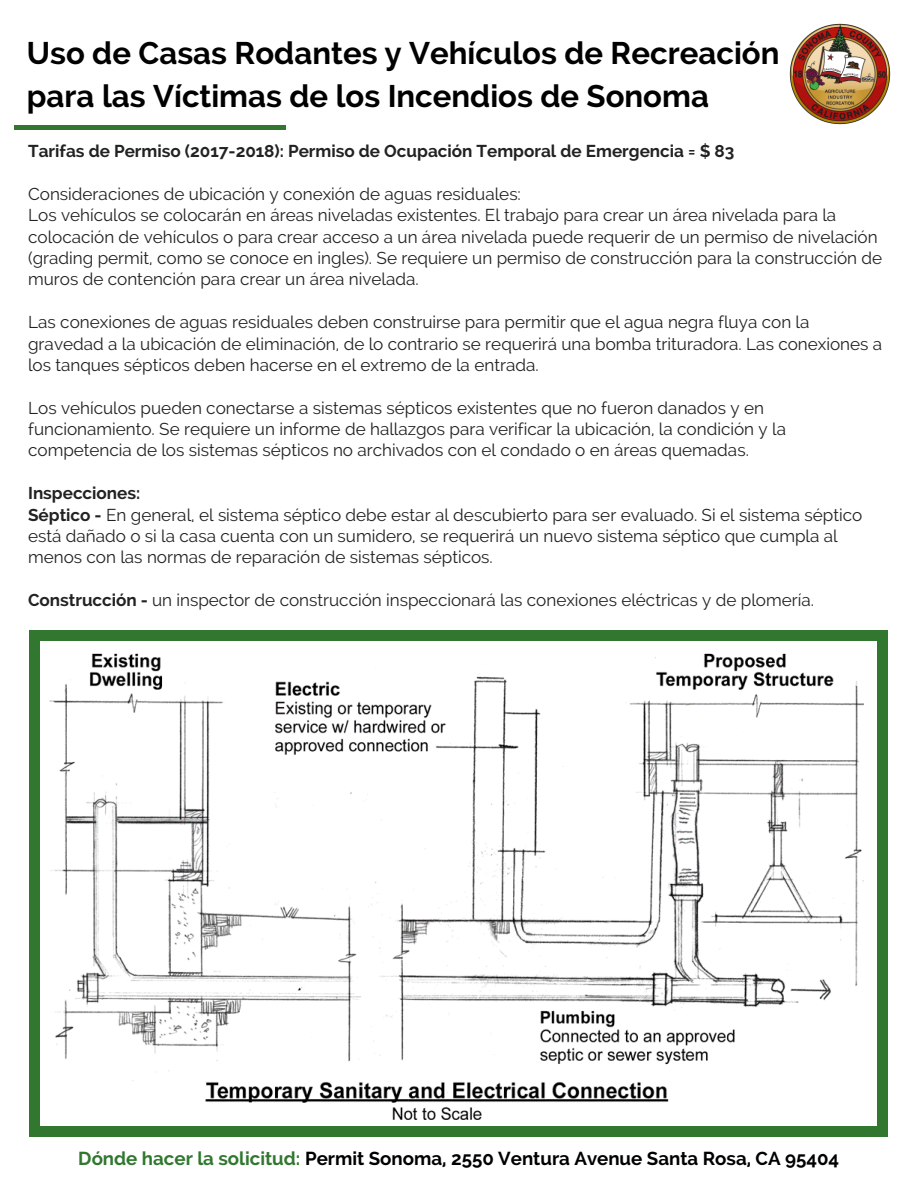
<style>
.page{position:relative;width:918px;height:1188px;background:#fff}
.page>*{position:absolute;margin:0;border:0;box-sizing:border-box;transform-origin:0 0}
.t1{font:700 31.2px/42.8px "Raleway";color:#000}
.t2{font:700 18.6px "Raleway";color:#000}
.t3{font:17.1px/21.3px "Raleway";color:#222}
.t4{font:700 17.1px "Raleway";color:#222}
.s1{font-weight:700}
.s2{color:#31772f}
</style>
<div class="page">
<hr style="left:14px;top:125px;width:271px;height:4px;background:#31772f">
<img style="left:790px;top:24px;width:101px;height:101px">
<div style="left:878px;top:1126px;width:10px;height:10px;background:#31772f"></div>
<div style="left:29px;top:640px;width:10px;height:487px;background:#31772f"></div>
<div style="left:29px;top:1126px;width:10px;height:10px;background:#31772f"></div>
<div style="left:878px;top:640px;width:10px;height:487px;background:#31772f"></div>
<div style="left:38px;top:1126px;width:841px;height:10px;background:#31772f"></div>
<div style="left:878px;top:631px;width:10px;height:10px;background:#31772f"></div>
<div style="left:29px;top:631px;width:10px;height:10px;background:#31772f"></div>
<div style="left:38px;top:631px;width:841px;height:10px;background:#31772f"></div>
<img style="left:49px;top:653px;width:815px;height:466px">
<p class="t1" style="left:27px;top:32px;width:754px">Uso de Casas Rodantes y Vehículos de Recreación para las Víctimas de los Incendios de Sonoma</p>
<h4 class="t4" style="left:28px;top:141px;width:708px">Tarifas de Permiso (2017-2018): Permiso de Ocupación Temporal de Emergencia = $ 83</h4>
<p class="t3" style="left:28px;top:183px;width:856px">Consideraciones de ubicación y conexión de aguas residuales:<br>Los vehículos se colocarán en áreas niveladas existentes. El trabajo para crear un área nivelada para la colocación de vehículos o para crear acceso a un área nivelada puede requerir de un permiso de nivelación (grading permit, como se conoce en ingles). Se requiere un permiso de construcción para la construcción de muros de contención para crear un área nivelada.</p>
<p class="t3" style="left:28px;top:312px;width:856px">Las conexiones de aguas residuales deben construirse para permitir que el agua negra fluya con la gravedad a la ubicación de eliminación, de lo contrario se requerirá una bomba trituradora. Las conexiones a los tanques sépticos deben hacerse en el extremo de la entrada.</p>
<p class="t3" style="left:28px;top:397px;width:759px">Los vehículos pueden conectarse a sistemas sépticos existentes que no fueron danados y en funcionamiento. Se requiere un informe de hallazgos para verificar la ubicación, la condición y la competencia de los sistemas sépticos no archivados con el condado o en áreas quemadas.</p>
<h3 class="t4" style="left:28px;top:483px;width:114px">Inspecciones:</h3>
<p class="t3" style="left:28px;top:504px;width:836px"><span class="s1">Séptico -</span> En general, el sistema séptico debe estar al descubierto para ser evaluado. Si el sistema séptico está dañado o si la casa cuenta con un sumidero, se requerirá un nuevo sistema séptico que cumpla al menos con las normas de reparación de sistemas sépticos.</p>
<p class="t3" style="left:28px;top:589px;width:787px"><span class="s1">Construcción -</span> un inspector de construcción inspeccionará las conexiones eléctricas y de plomería.</p>
<p class="t2" style="left:78px;top:1147px;width:762px"><span class="s2">Dónde hacer la solicitud:</span> Permit Sonoma, 2550 Ventura Avenue Santa Rosa, CA 95404</p>
</div>
